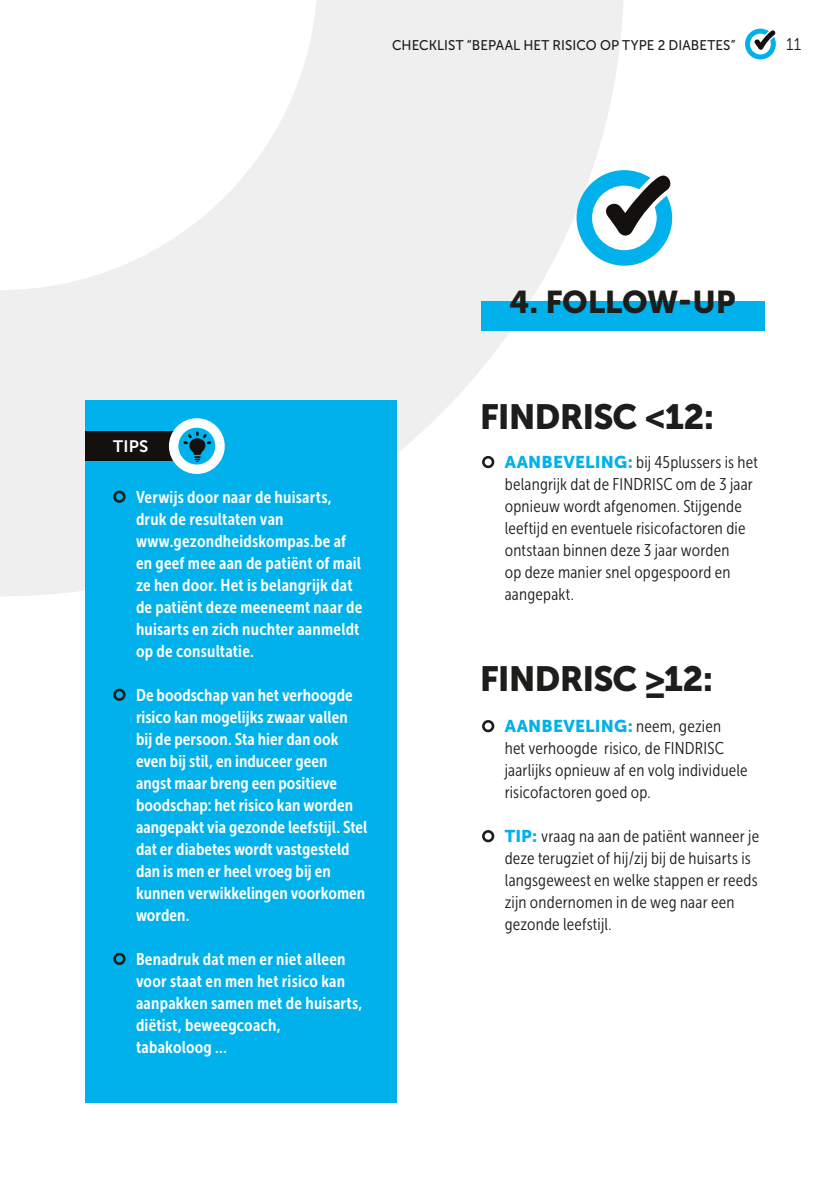
<style>
.page{position:relative;width:840px;height:1191px;background:#fff}
.page>*{position:absolute;margin:0;border:0;box-sizing:border-box;transform-origin:0 0}
.t1{font:34.8px "Museo Sans 900";letter-spacing:-.03em;color:#1d1d1b}
.t2{font:31.4px "Museo Sans 900";letter-spacing:-.015em;color:#1d1d1b}
.t3{font:17px/22px "Museo Sans Cond 700";letter-spacing:.005em;color:#fff}
.t4{font:17px/22px "Museo Sans Cond 300";letter-spacing:.01em;color:#1d1d1b}
.t5{font:17px "Museo Sans 900";letter-spacing:.01em;color:#00b1eb}
.t6{font:17px "Museo Sans 300";color:#1d1d1b;scale:.95 1}
.t7{font:16.6px "Museo Sans 700";color:#fff}
.t8{font:14px "Museo Sans 500";letter-spacing:.01em;color:#1d1d1b;scale:.95 1}
.s1{font-family:"Museo Sans 900";color:#00b1eb}
.s2{font-family:"Museo Sans Cond 300";color:#1d1d1b}
</style>
<div class="page">
<svg style="left:745px;top:29px;width:30px;height:30px"></svg>
<svg style="left:0;top:0;width:624px;height:596px;fill:#efefef"></svg>
<div style="left:85px;top:400px;width:311px;height:703px;background:#00b1eb"></div>
<div style="left:113px;top:490px;width:12px;height:13px;border:3px solid #1d1d1b;border-radius:50%"></div>
<div style="left:113px;top:688px;width:12px;height:13px;border:3px solid #1d1d1b;border-radius:50%"></div>
<div style="left:113px;top:952px;width:12px;height:13px;border:3px solid #1d1d1b;border-radius:50%"></div>
<div style="left:85px;top:431px;width:92px;height:30px;background:#13100d"></div>
<div style="left:169px;top:418px;width:55px;height:56px;border:9px solid #fff;border-radius:50%"></div>
<svg style="left:183px;top:431px;width:28px;height:31px"></svg>
<div style="left:482px;top:456px;width:12px;height:12px;border:3px solid #1d1d1b;border-radius:50%"></div>
<div style="left:482px;top:720px;width:12px;height:12px;border:3px solid #1d1d1b;border-radius:50%"></div>
<div style="left:482px;top:830px;width:12px;height:12px;border:3px solid #1d1d1b;border-radius:50%"></div>
<div style="left:480px;top:301px;width:284px;height:29px;background:#00b1eb"></div>
<svg style="left:576px;top:170px;width:95px;height:96px"></svg>
<p class="t8" style="left:392px;top:37px;width:363px">CHECKLIST “BEPAAL HET RISICO OP TYPE 2 DIABETES”</p>
<p class="t6" style="left:785px;top:35px;width:18px">11</p>
<p class="t7" style="left:113px;top:437px;width:36px">TIPS</p>
<p class="t3" style="left:136px;top:486px;width:228px">Verwijs door naar de huisarts, druk de resultaten van www.gezondheidskompas.be af en geef mee aan de patiënt of mail ze hen door. Het is belangrijk dat de patiënt deze meeneemt naar de huisarts en zich nuchter aanmeldt op de consultatie.</p>
<p class="t3" style="left:136px;top:684px;width:233px">De boodschap van het verhoogde risico kan mogelijks zwaar vallen bij de persoon. Sta hier dan ook even bij stil, en induceer geen<br>angst maar breng een positieve boodschap: het risico kan worden aangepakt via gezonde leefstijl. Stel dat er diabetes wordt vastgesteld dan is men er heel vroeg bij en kunnen verwikkelingen voorkomen worden.</p>
<p class="t3" style="left:136px;top:948px;width:228px">Benadruk dat men er niet alleen voor staat en men het risico kan aanpakken samen met de huisarts, diëtist, beweegcoach,<br>tabakoloog …</p>
<h2 class="t2" style="left:509px;top:284px;width:227px">4. FOLLOW-UP</h2>
<h1 class="t1" style="left:479px;top:397px;width:236px">FINDRISC &lt;12:</h1>
<p class="t4" style="left:504px;top:451px;width:254px"><span class="s1">AANBEVELING:</span> bij 45plussers is het belangrijk dat de FINDRISC om de 3 jaar opnieuw wordt afgenomen. Stijgende leeftijd en eventuele risicofactoren die ontstaan binnen deze 3 jaar worden<br>op deze manier snel opgespoord en aangepakt.</p>
<h1 class="t1" style="left:479px;top:658px;width:235px">FINDRISC ≥12:</h1>
<p class="t5" style="left:504px;top:716px;width:218px">AANBEVELING: <span class="s2">neem, gezien</span></p>
<p class="t4" style="left:504px;top:737px;width:244px">het verhoogde risico, de FINDRISC jaarlijks opnieuw af en volg individuele risicofactoren goed op.</p>
<p class="t4" style="left:504px;top:825px;width:256px"><span class="s1">TIP:</span> vraag na aan de patiënt wanneer je deze terugziet of hij/zij bij de huisarts is langsgeweest en welke stappen er reeds zijn ondernomen in de weg naar een gezonde leefstijl.</p>
</div>
